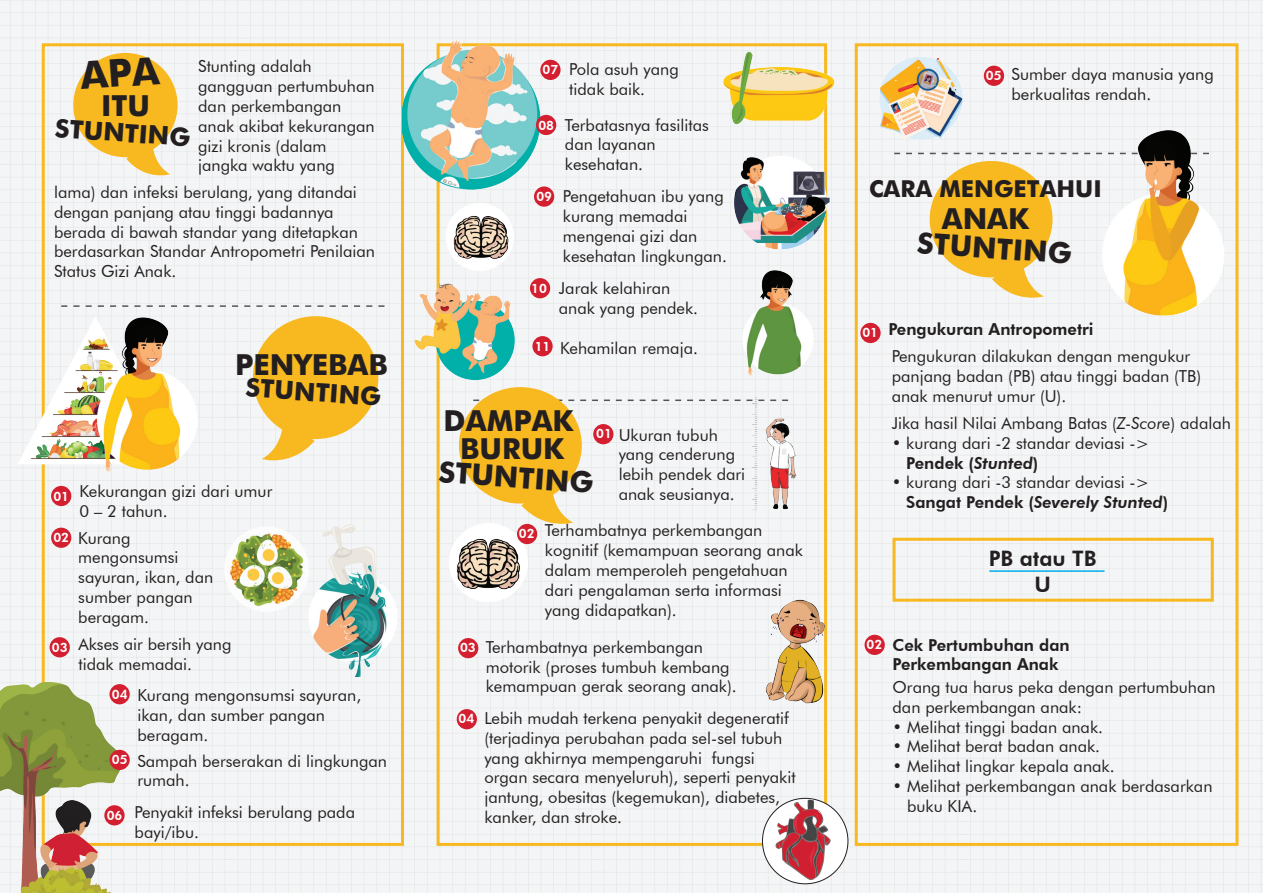
<style>
.page{position:relative;width:1263px;height:893px;background:#fff}
.page>*{position:absolute;margin:0;border:0;box-sizing:border-box;transform-origin:0 0}
.t1{font:700 28.95px "Futura BT";color:#231f20}
.t2{font:700 25.35px "Futura BT";color:#231f20}
.t3{font:700 23.25px "Futura BT";color:#231f20}
.t4{font:800 21.3px "Futura BT";color:#231f20}
.t5{font:16.5px/19.8px "Futura BT";color:#231f20}
.t6{font:800 16.5px/19.8px "Futura BT";color:#231f20}
.t7{font:italic 800 16.5px "Futura BT";color:#231f20}
.t8{font:800 12.9px "Futura BT";color:#fff}
.s1{font-style:italic}
.s2{font-style:normal}
</style>
<div class="page">
<img style="left:0;top:0;width:1263px;height:893px">
<div style="left:42px;top:43px;width:362px;height:803px;border:3px solid #f8b920"></div>
<div style="left:855px;top:43px;width:383px;height:803px;border:3px solid #f8b920"></div>
<img style="left:403px;top:265px;width:134px;height:135px">
<div style="left:446px;top:203px;width:68px;height:68px;background:#fff;border-radius:50%"></div>
<img style="left:453px;top:215px;width:58px;height:48px">
<div style="left:449px;top:523px;width:79px;height:79px;background:#fff;border-radius:50%"></div>
<img style="left:455px;top:534px;width:67px;height:56px">
<img style="left:0;top:673px;width:132px;height:220px">
<div style="left:73px;top:53px;width:105px;height:104px;background:#f8b920;border-radius:50%"></div>
<svg style="left:126px;top:139px;width:44px;height:43px"></svg>
<div style="left:51px;top:486px;width:20px;height:20px;background:#d31f2f;border-radius:50%"></div>
<div style="left:51px;top:528px;width:20px;height:20px;background:#d31f2f;border-radius:50%"></div>
<div style="left:50px;top:637px;width:20px;height:20px;background:#d31f2f;border-radius:50%"></div>
<div style="left:109px;top:684px;width:21px;height:20px;background:#d31f2f;border-radius:50%"></div>
<div style="left:109px;top:750px;width:21px;height:20px;background:#d31f2f;border-radius:50%"></div>
<img style="left:214px;top:525px;width:70px;height:90px">
<img style="left:284px;top:509px;width:137px;height:167px">
<img style="left:402px;top:39px;width:142px;height:158px">
<div style="left:104px;top:805px;width:21px;height:20px;background:#d31f2f;border-radius:50%"></div>
<div style="left:540px;top:60px;width:21px;height:20px;background:#d31f2f;border-radius:50%"></div>
<div style="left:536px;top:115px;width:20px;height:20px;background:#d31f2f;border-radius:50%"></div>
<div style="left:530px;top:278px;width:20px;height:20px;background:#d31f2f;border-radius:50%"></div>
<div style="left:532px;top:336px;width:21px;height:20px;background:#d31f2f;border-radius:50%"></div>
<div style="left:593px;top:424px;width:20px;height:20px;background:#d31f2f;border-radius:50%"></div>
<div style="left:517px;top:524px;width:20px;height:20px;background:#d31f2f;border-radius:50%"></div>
<div style="left:860px;top:323px;width:21px;height:20px;background:#d31f2f;border-radius:50%"></div>
<div style="left:864px;top:635px;width:21px;height:20px;background:#d31f2f;border-radius:50%"></div>
<div style="left:458px;top:638px;width:20px;height:20px;background:#d31f2f;border-radius:50%"></div>
<div style="left:457px;top:709px;width:20px;height:20px;background:#d31f2f;border-radius:50%"></div>
<div style="left:984px;top:66px;width:20px;height:20px;background:#d31f2f;border-radius:50%"></div>
<div style="left:534px;top:186px;width:20px;height:21px;background:#d31f2f;border-radius:50%"></div>
<img style="left:720px;top:48px;width:116px;height:92px">
<img style="left:729px;top:141px;width:105px;height:115px">
<img style="left:739px;top:269px;width:76px;height:114px">
<img style="left:749px;top:389px;width:13px;height:128px">
<img style="left:763px;top:407px;width:35px;height:109px">
<img style="left:742px;top:590px;width:105px;height:119px">
<img style="left:756px;top:787px;width:99px;height:99px">
<img style="left:875px;top:53px;width:90px;height:92px">
<svg style="left:473px;top:400px;width:315px;height:1px"></svg>
<svg style="left:894px;top:153px;width:197px;height:1px"></svg>
<hr style="left:989px;top:570px;width:115px;height:2px;background:#00aeef">
<svg style="left:61px;top:305px;width:323px;height:2px"></svg>
<div style="left:892px;top:538px;width:322px;height:64px;border:3px solid #f8b920"></div>
<div style="left:459px;top:387px;width:123px;height:117px;background:#f8b920;border-radius:50%"></div>
<svg style="left:521px;top:483px;width:52px;height:48px"></svg>
<img style="left:1091px;top:118px;width:155px;height:204px">
<svg style="left:17px;top:316px;width:73px;height:148px"></svg>
<img style="left:23px;top:323px;width:67px;height:146px">
<img style="left:90px;top:297px;width:143px;height:181px">
<div style="left:253px;top:316px;width:125px;height:123px;background:#f8b920;border-radius:50%"></div>
<svg style="left:262px;top:417px;width:53px;height:51px"></svg>
<div style="left:930px;top:161px;width:122px;height:116px;background:#f8b920;border-radius:50%"></div>
<svg style="left:992px;top:257px;width:52px;height:48px"></svg>
<svg style="left:79px;top:56px;width:82px;height:25px"></svg>
<p class="t5" style="left:198px;top:56px;width:178px">Stunting adalah gangguan pertumbuhan dan perkembangan anak akibat kekurangan gizi kronis (dalam jangka waktu yang</p>
<p class="t5" style="left:54px;top:182px;width:323px">lama) dan infeksi berulang, yang ditandai dengan panjang atau tinggi badannya berada di bawah standar yang ditetapkan berdasarkan Standar Antropometri Penilaian Status Gizi Anak.</p>
<p class="t1" style="left:101px;top:88px;width:50px">ITU</p>
<p class="t2" style="left:56px;top:112px;width:137px;rotate:4deg">STUNTING</p>
<p class="t1" style="left:235px;top:347px;width:155px">PENYEBAB</p>
<p class="t2" style="left:247px;top:372px;width:137px;rotate:4deg">STUNTING</p>
<p class="t8" style="left:53px;top:488px;width:17px">01</p>
<p class="t8" style="left:53px;top:530px;width:17px">02</p>
<p class="t8" style="left:52px;top:639px;width:17px">03</p>
<p class="t5" style="left:79px;top:481px;width:195px">Kekurangan gizi dari umur<br>0 – 2 tahun.</p>
<p class="t5" style="left:78px;top:528px;width:136px">Kurang mengonsumsi sayuran, ikan, dan sumber pangan beragam.</p>
<p class="t5" style="left:78px;top:634px;width:155px">Akses air bersih yang tidak memadai.</p>
<p class="t5" style="left:137px;top:685px;width:225px">Kurang mengonsumsi sayuran, ikan, dan sumber pangan beragam.</p>
<p class="t5" style="left:137px;top:751px;width:251px">Sampah berserakan di lingkungan rumah.</p>
<p class="t8" style="left:112px;top:686px;width:17px">04</p>
<p class="t8" style="left:112px;top:752px;width:17px">05</p>
<p class="t8" style="left:107px;top:807px;width:17px">06</p>
<p class="t5" style="left:135px;top:802px;width:222px">Penyakit infeksi berulang pada bayi/ibu.</p>
<p class="t5" style="left:569px;top:60px;width:111px">Pola asuh yang tidak baik.</p>
<p class="t5" style="left:565px;top:115px;width:145px">Terbatasnya fasilitas dan layanan kesehatan.</p>
<p class="t8" style="left:543px;top:62px;width:17px">07</p>
<p class="t8" style="left:538px;top:117px;width:17px">08</p>
<p class="t8" style="left:536px;top:189px;width:17px">09</p>
<p class="t5" style="left:563px;top:186px;width:165px">Pengetahuan ibu yang kurang memadai mengenai gizi dan kesehatan lingkungan.</p>
<p class="t8" style="left:531px;top:280px;width:17px">10</p>
<p class="t8" style="left:535px;top:338px;width:17px">11</p>
<p class="t5" style="left:559px;top:278px;width:141px">Jarak kelahiran anak yang pendek.</p>
<p class="t5" style="left:560px;top:338px;width:139px">Kehamilan remaja.</p>
<p class="t1" style="left:444px;top:403px;width:131px">DAMPAK</p>
<p class="t8" style="left:596px;top:426px;width:17px">01</p>
<p class="t1" style="left:460px;top:431px;width:106px">BURUK</p>
<p class="t1" style="left:440px;top:454px;width:157px;rotate:4deg">STUNTING</p>
<p class="t5" style="left:619px;top:425px;width:128px">Ukuran tubuh yang cenderung lebih pendek dari anak seusianya.</p>
<p class="t8" style="left:519px;top:526px;width:17px">02</p>
<p class="t5" style="left:545px;top:521px;width:260px">Terhambatnya perkembangan kognitif (kemampuan seorang anak dalam memperoleh pengetahuan dari pengalaman serta informasi yang didapatkan).</p>
<p class="t8" style="left:986px;top:67px;width:17px">05</p>
<p class="t5" style="left:1011px;top:65px;width:204px">Sumber daya manusia yang berkualitas rendah.</p>
<p class="t3" style="left:869px;top:175px;width:234px">CARA MENGETAHUI</p>
<p class="t1" style="left:942px;top:201px;width:89px">ANAK</p>
<p class="t1" style="left:918px;top:225px;width:157px;rotate:4deg">STUNTING</p>
<p class="t8" style="left:862px;top:325px;width:17px">01</p>
<p class="t6" style="left:888px;top:319px;width:207px">Pengukuran Antropometri</p>
<p class="t5" style="left:892px;top:346px;width:311px">Pengukuran dilakukan dengan mengukur panjang badan (PB) atau tinggi badan (TB) anak menurut umur (U).</p>
<p class="t5" style="left:892px;top:413px;width:341px">Jika hasil Nilai Ambang Batas (<span class="s1">Z-Score</span>) adalah</p>
<p class="t5" style="left:892px;top:433px;width:259px">• kurang dari -2 standar deviasi -&gt;</p>
<p class="t6" style="left:906px;top:453px;width:134px">Pendek (<span class="s1">Stunted</span>)</p>
<p class="t5" style="left:892px;top:472px;width:259px">• kurang dari -3 standar deviasi -&gt;</p>
<p class="t7" style="left:906px;top:492px;width:264px"><span class="s2">Sangat Pendek (</span>Severely Stunted<span class="s2">)</span></p>
<p class="t4" style="left:989px;top:546px;width:109px">PB atau TB</p>
<p class="t4" style="left:1034px;top:571px;width:18px">U</p>
<p class="t8" style="left:460px;top:640px;width:17px">03</p>
<p class="t8" style="left:866px;top:636px;width:17px">02</p>
<p class="t5" style="left:486px;top:637px;width:252px">Terhambatnya perkembangan motorik (proses tumbuh kembang kemampuan gerak seorang anak).</p>
<p class="t5" style="left:484px;top:708px;width:313px">Lebih mudah terkena penyakit degeneratif (terjadinya perubahan pada sel-sel tubuh yang akhirnya mempengaruhi fungsi organ secara menyeluruh), seperti penyakit jantung, obesitas (kegemukan), diabetes, kanker, dan stroke.</p>
<p class="t8" style="left:459px;top:711px;width:17px">04</p>
<p class="t6" style="left:892px;top:635px;width:179px">Cek Pertumbuhan dan<br>Perkembangan Anak</p>
<p class="t5" style="left:892px;top:677px;width:325px">Orang tua harus peka dengan pertumbuhan dan perkembangan anak:</p>
<p class="t5" style="left:892px;top:717px;width:212px">• Melihat tinggi badan anak.</p>
<p class="t5" style="left:892px;top:736px;width:209px">• Melihat berat badan anak.</p>
<p class="t5" style="left:892px;top:756px;width:224px">• Melihat lingkar kepala anak.</p>
<p class="t5" style="left:892px;top:776px;width:321px">• Melihat perkembangan anak berdasarkan</p>
<p class="t5" style="left:907px;top:796px;width:72px">buku KIA.</p>
</div>
